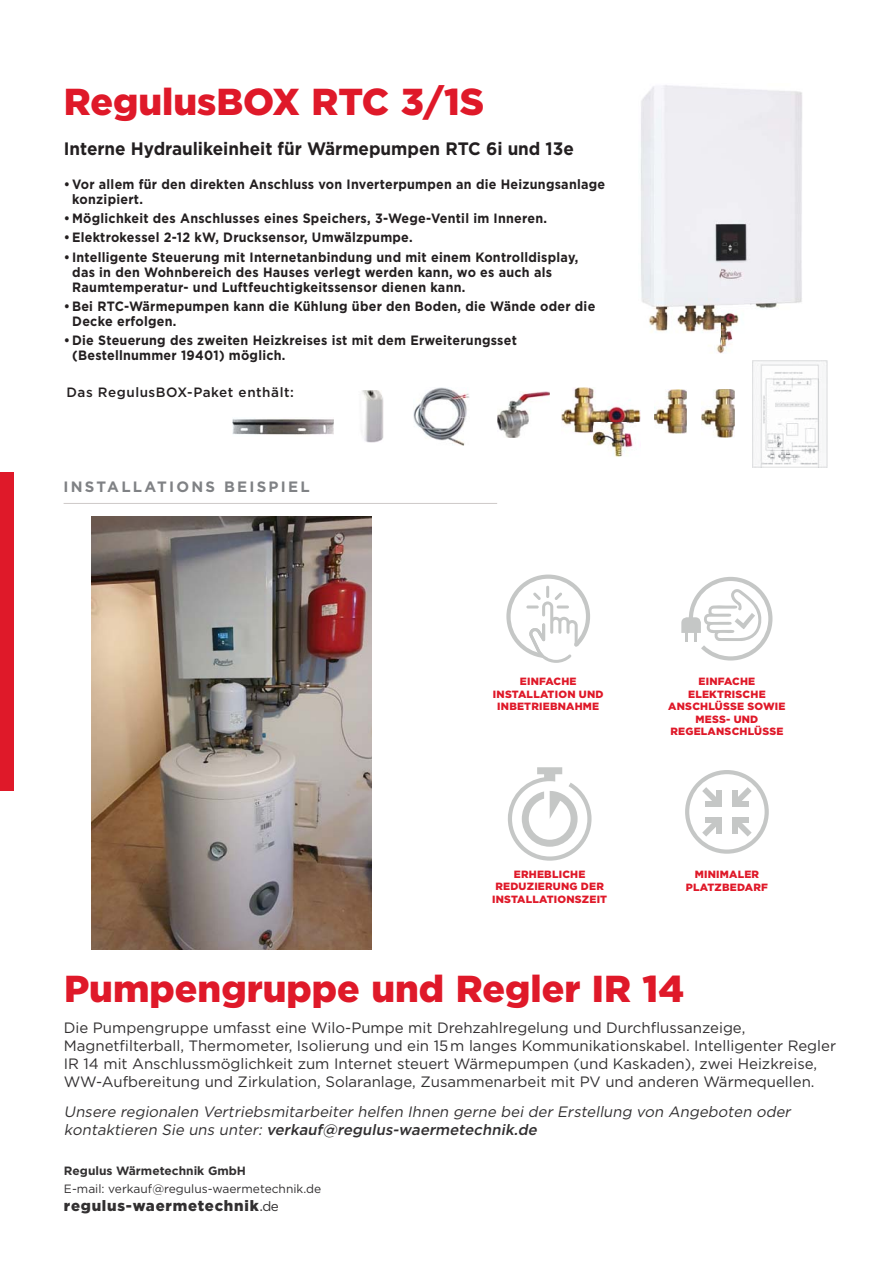
<style>
.page{position:relative;width:893px;height:1263px;background:#fff}
.page>*{position:absolute;margin:0;border:0;box-sizing:border-box;transform-origin:0 0}
.t1{font:900 37.5px "Gotham";color:#df1929}
.t2{font:700 18px "Gotham";color:#231f20;scale:.95 1}
.t3{font:15px/18px "Gotham";color:#323031}
.t4{font:italic 15px/18px "Gotham";color:#323031}
.t5{font:900 15px "Gotham";letter-spacing:.05em;color:#323031}
.t6{font:700 15px "Gotham";letter-spacing:.15em;color:#808285}
.t7{font:700 13.5px/15px "Gotham";letter-spacing:.02em;color:#231f20;scale:.93 1}
.t8{font:500 13.5px "Gotham";letter-spacing:.04em;color:#231f20}
.t9{font:12px/18px "Gotham";color:#323031}
.t10{font:900 10.5px/12.6px "Gotham";letter-spacing:.02em;color:#df1929;text-align:center}
.s1{font-weight:500}
.s2{font-weight:700}
.s3{font-weight:400}
.s4{font-weight:400;font-size:13.5px}
</style>
<div class="page">
<div style="left:0;top:472px;width:14px;height:319px;background:#df1929"></div>
<img style="left:641px;top:85px;width:161px;height:269px">
<img style="left:91px;top:516px;width:280px;height:433px">
<img style="left:497px;top:392px;width:53px;height:46px">
<img style="left:654px;top:389px;width:33px;height:45px">
<img style="left:702px;top:389px;width:33px;height:48px">
<img style="left:561px;top:387px;width:79px;height:70px">
<img style="left:413px;top:387px;width:56px;height:58px">
<img style="left:362px;top:390px;width:22px;height:52px">
<img style="left:752px;top:360px;width:75px;height:107px">
<img style="left:233px;top:419px;width:101px;height:16px">
<svg style="left:506px;top:574px;width:84px;height:89px"></svg>
<svg style="left:681px;top:577px;width:91px;height:83px"></svg>
<svg style="left:685px;top:770px;width:84px;height:84px"></svg>
<svg style="left:508px;top:767px;width:83px;height:94px"></svg>
<hr style="left:64px;top:503px;width:433px;height:1px;background:#cecac8">
<p class="t1" style="left:64px;top:87px;width:422px">RegulusBOX RTC 3/1S</p>
<p class="t2" style="left:64px;top:142px;width:538px">Interne Hydraulikeinheit für Wärmepumpen RTC 6i und 13e</p>
<p class="t7" style="left:72px;top:178px;width:574px;text-indent:-9px">• Vor allem für den direkten Anschluss von Inverterpumpen an die Heizungsanlage konzipiert.</p>
<p class="t7" style="left:64px;top:212px;width:521px">• Möglichkeit des Anschlusses eines Speichers, 3-Wege-Ventil im Inneren.</p>
<p class="t7" style="left:64px;top:231px;width:377px">• Elektrokessel 2-12 kW, Drucksensor, Umwälzpumpe.</p>
<p class="t7" style="left:72px;top:250px;width:546px;text-indent:-9px">• Intelligente Steuerung mit Internetanbindung und mit einem Kontrolldisplay, das in den Wohnbereich des Hauses verlegt werden kann, wo es auch als<br>Raumtemperatur- und Luftfeuchtigkeitssensor dienen kann.</p>
<p class="t7" style="left:72px;top:300px;width:564px;text-indent:-9px">• Bei RTC-Wärmepumpen kann die Kühlung über den Boden, die Wände oder die<br>Decke erfolgen.</p>
<p class="t7" style="left:72px;top:334px;width:480px;text-indent:-9px">• Die Steuerung des zweiten Heizkreises ist mit dem Erweiterungsset (Bestellnummer 19401) möglich.</p>
<p class="t8" style="left:67px;top:386px;width:229px">Das RegulusBOX-Paket enthält:</p>
<p class="t6" style="left:64px;top:480px;width:248px">INSTALLATIONS BEISPIEL</p>
<p class="t10" style="left:493px;top:676px;width:112px">EINFACHE<br>INSTALLATION UND<br>INBETRIEBNAHME</p>
<p class="t10" style="left:492px;top:868px;width:117px">ERHEBLICHE<br>REDUZIERUNG DER<br>INSTALLATIONSZEIT</p>
<p class="t10" style="left:668px;top:676px;width:119px">EINFACHE<br>ELEKTRISCHE<br>ANSCHLÜSSE SOWIE<br>MESS- UND<br>REGELANSCHLÜSSE</p>
<p class="t10" style="left:686px;top:869px;width:83px">MINIMALER<br>PLATZBEDARF</p>
<p class="t1" style="left:64px;top:974px;width:622px">Pumpengruppe und Regler IR 14</p>
<p class="t3" style="left:64px;top:1020px;width:774px">Die Pumpengruppe umfasst eine Wilo-Pumpe mit Drehzahlregelung und Durchflussanzeige, Magnetfilterball, Thermometer, Isolierung und ein 15-m langes Kommunikationskabel. Intelligenter Regler IR 14 mit Anschlussmöglichkeit zum Internet steuert Wärmepumpen (und Kaskaden), zwei Heizkreise, WW-Aufbereitung und Zirkulation, Solaranlage, Zusammenarbeit mit PV und anderen Wärmequellen.</p>
<p class="t4" style="left:64px;top:1103px;width:731px">Unsere regionalen Vertriebsmitarbeiter helfen Ihnen gerne bei der Erstellung von Angeboten oder kontaktieren Sie uns unter: <span class="s1">verkauf@regulus-waermetechnik.de</span></p>
<p class="t9" style="left:64px;top:1162px;width:259px"><span class="s2">Regulus Wärmetechnik GmbH<br></span>E-mail: verkauf@regulus-waermetechnik.de</p>
<p class="t5" style="left:64px;top:1199px;width:216px">regulus-waermetechnik<span class="s3">.</span><span class="s4">de</span></p>
</div>
